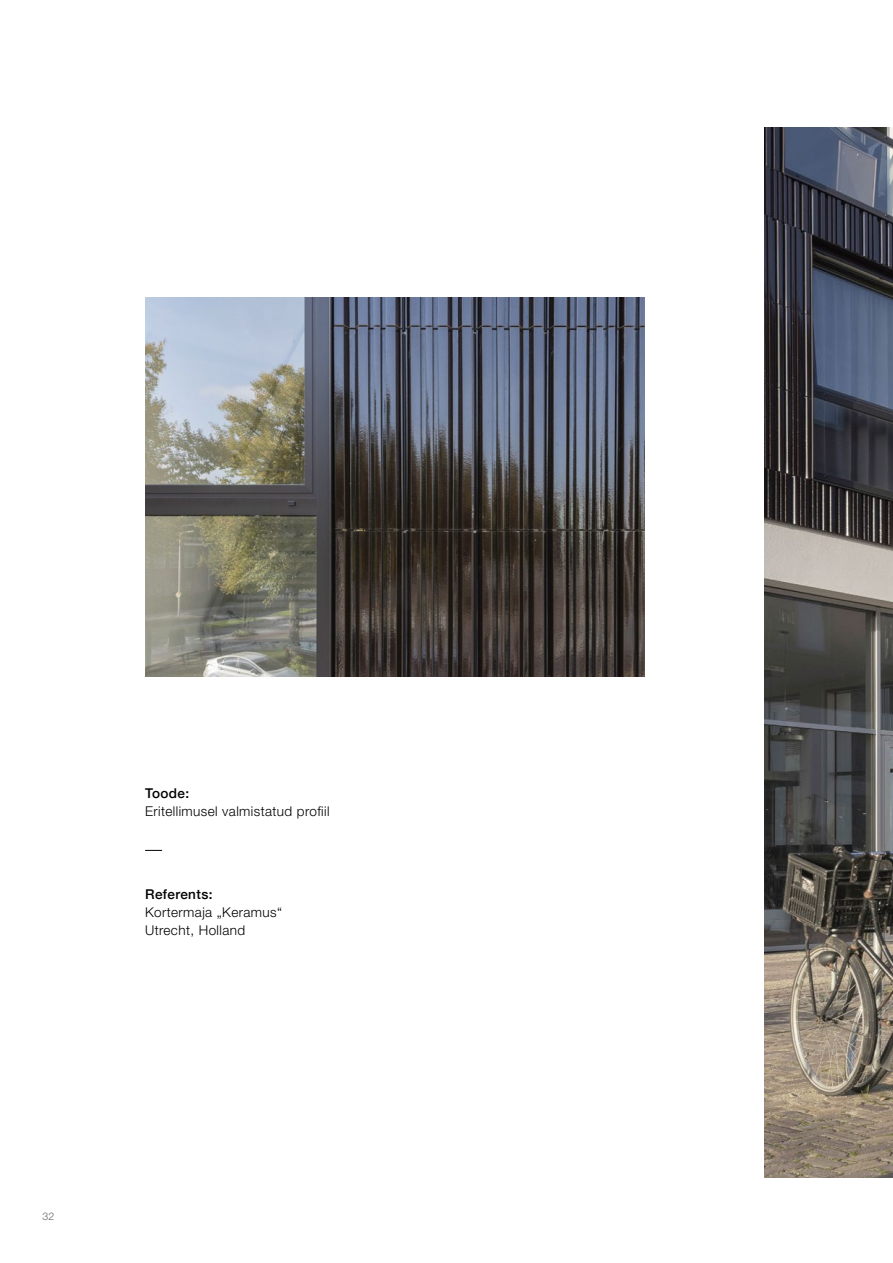
<style>
.page{position:relative;width:893px;height:1263px;background:#fff}
.page>*{position:absolute;margin:0;border:0;box-sizing:border-box;transform-origin:0 0}
.Kapitel_Head_E{font:300 13.5px "Helvetica Neue LT Std";letter-spacing:.03em;color:#000}
.Kapitel_Head_E-2{font:500 13.5px "Helvetica Neue";letter-spacing:.03em;color:#000}
.t1{font:300 10.5px "Helvetica Neue LT Std";color:#636363}
</style>
<div class="page">
<svg style="left:145px;top:850px;width:17px;height:1px"></svg>
<img style="left:764px;top:128px;width:129px;height:1050px">
<img style="left:146px;top:298px;width:498px;height:378px">
<p class="Kapitel_Head_E-2" style="left:145px;top:782px;width:46px">Toode:</p>
<p class="Kapitel_Head_E" style="left:145px;top:803px;width:186px">Eritellimusel valmistatud profiil</p>
<p class="Kapitel_Head_E-2" style="left:145px;top:883px;width:69px">Referents:</p>
<p class="Kapitel_Head_E" style="left:145px;top:903px;width:138px">Kortermaja „Keramus“</p>
<p class="Kapitel_Head_E" style="left:145px;top:921px;width:102px">Utrecht, Holland</p>
<p class="t1" style="left:43px;top:1210px;width:13px">32</p>
</div>
